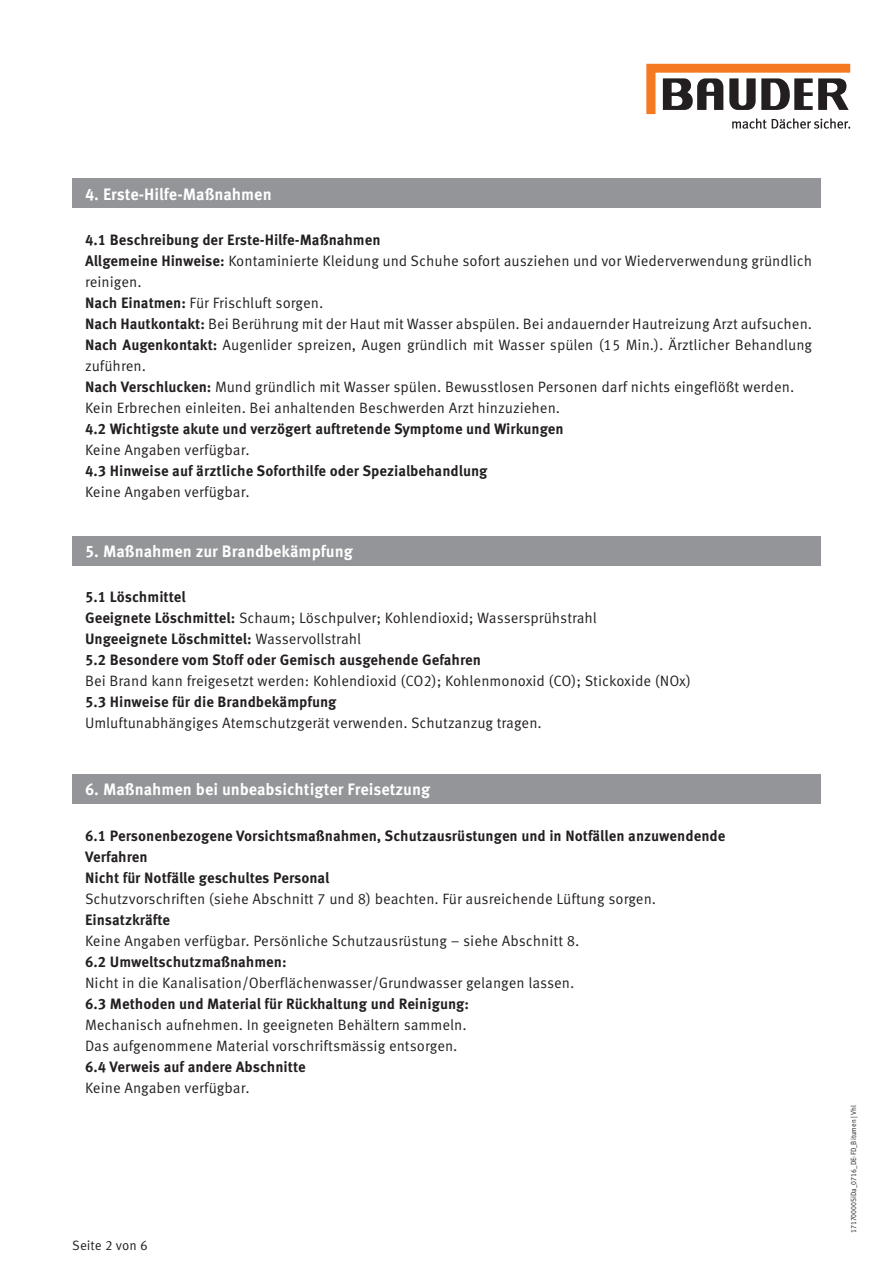
<style>
.page{position:relative;width:893px;height:1263px;background:#fff}
.page>*{position:absolute;margin:0;border:0;box-sizing:border-box;transform-origin:0 0}
.t1{font:700 16.5px "Meta Correspondence Pro";color:#fff}
.t2{font:15px/21px "Meta Correspondence Pro";color:#231f20}
.t3{font:700 15px/21px "Meta Correspondence Pro";color:#231f20}
.t4{font:13.5px "Meta Correspondence Pro";color:#231f20}
.t5{font:7.5px "Meta Correspondence Pro";color:#231f20;scale:.9 1}
.s1{font-weight:700}
.s2{font-weight:400}
</style>
<div class="page">
<svg style="left:646px;top:64px;width:204px;height:65px"></svg>
<div style="left:72px;top:179px;width:749px;height:29px;background:#939598"></div>
<div style="left:72px;top:536px;width:749px;height:30px;background:#939598"></div>
<div style="left:72px;top:774px;width:749px;height:30px;background:#939598"></div>
<p class="t1" style="left:85px;top:181px;width:188px">4. Erste-Hilfe-Maßnahmen</p>
<p class="t2" style="left:85px;top:229px;width:729px"><span class="s1">4.1 Beschreibung der Erste-Hilfe-Maßnahmen<br>Allgemeine Hinweise:</span> Kontaminierte Kleidung und Schuhe sofort ausziehen und vor Wiederverwendung gründlich reinigen.<br><span class="s1">Nach Einatmen:</span> Für Frischluft sorgen.<br><span class="s1">Nach Hautkontakt:</span> Bei Berührung mit der Haut mit Wasser abspülen. Bei andauernder Hautreizung Arzt aufsuchen.<br><span class="s1">Nach Augenkontakt:</span> Augenlider spreizen, Augen gründlich mit Wasser spülen (15 Min.). Ärztlicher Behandlung zuführen.<br><span class="s1">Nach Verschlucken:</span> Mund gründlich mit Wasser spülen. Bewusstlosen Personen darf nichts eingeflößt werden.<br>Kein Erbrechen einleiten. Bei anhaltenden Beschwerden Arzt hinzuziehen.</p>
<p class="t3" style="left:85px;top:418px;width:480px">4.2 Wichtigste akute und verzögert auftretende Symptome und Wirkungen</p>
<p class="t2" style="left:85px;top:439px;width:166px">Keine Angaben verfügbar.</p>
<p class="t3" style="left:85px;top:460px;width:404px">4.3 Hinweise auf ärztliche Soforthilfe oder Spezialbehandlung</p>
<p class="t2" style="left:85px;top:481px;width:166px">Keine Angaben verfügbar.</p>
<p class="t1" style="left:85px;top:538px;width:269px">5. Maßnahmen zur Brandbekämpfung</p>
<p class="t3" style="left:85px;top:586px;width:513px">5.1 Löschmittel<br>Geeignete Löschmittel: <span class="s2">Schaum; Löschpulver; Kohlendioxid; Wassersprühstrahl </span>Ungeeignete Löschmittel: <span class="s2">Wasservollstrahl<br></span>5.2 Besondere vom Stoff oder Gemisch ausgehende Gefahren</p>
<p class="t2" style="left:85px;top:670px;width:608px">Bei Brand kann freigesetzt werden: Kohlendioxid (CO2); Kohlenmonoxid (CO); Stickoxide (NOx)</p>
<p class="t3" style="left:85px;top:691px;width:253px">5.3 Hinweise für die Brandbekämpfung</p>
<p class="t2" style="left:85px;top:712px;width:458px">Umluftunabhängiges Atemschutzgerät verwenden. Schutzanzug tragen.</p>
<p class="t1" style="left:85px;top:776px;width:347px">6. Maßnahmen bei unbeabsichtigter Freisetzung</p>
<p class="t3" style="left:85px;top:824px;width:642px">6.1 Personenbezogene Vorsichtsmaßnahmen, Schutzausrüstungen und in Notfällen anzuwendende<br>Verfahren<br>Nicht für Notfälle geschultes Personal</p>
<p class="t2" style="left:85px;top:887px;width:573px">Schutzvorschriften (siehe Abschnitt 7 und 8) beachten. Für ausreichende Lüftung sorgen.</p>
<p class="t3" style="left:85px;top:908px;width:87px">Einsatzkräfte</p>
<p class="t2" style="left:85px;top:929px;width:496px">Keine Angaben verfügbar. Persönliche Schutzausrüstung – siehe Abschnitt 8.</p>
<p class="t3" style="left:85px;top:950px;width:203px">6.2 Umweltschutzmaßnahmen:</p>
<p class="t2" style="left:85px;top:971px;width:491px">Nicht in die Kanalisation/Oberflächenwasser/Grundwasser gelangen lassen.</p>
<p class="t3" style="left:85px;top:992px;width:386px">6.3 Methoden und Material für Rückhaltung und Reinigung:</p>
<p class="t2" style="left:85px;top:1013px;width:383px">Mechanisch aufnehmen. In geeigneten Behältern sammeln.<br>Das aufgenommene Material vorschriftsmässig entsorgen.</p>
<p class="t3" style="left:85px;top:1055px;width:222px">6.4 Verweis auf andere Abschnitte</p>
<p class="t2" style="left:85px;top:1076px;width:166px">Keine Angaben verfügbar.</p>
<p class="t4" style="left:72px;top:1235px;width:77px">Seite 2 von 6</p>
<p class="t5" style="left:848px;top:1233px;width:144px;rotate:-90deg">17170000SiDa_0716_DE-FD_Bitumen | Vhl</p>
</div>
